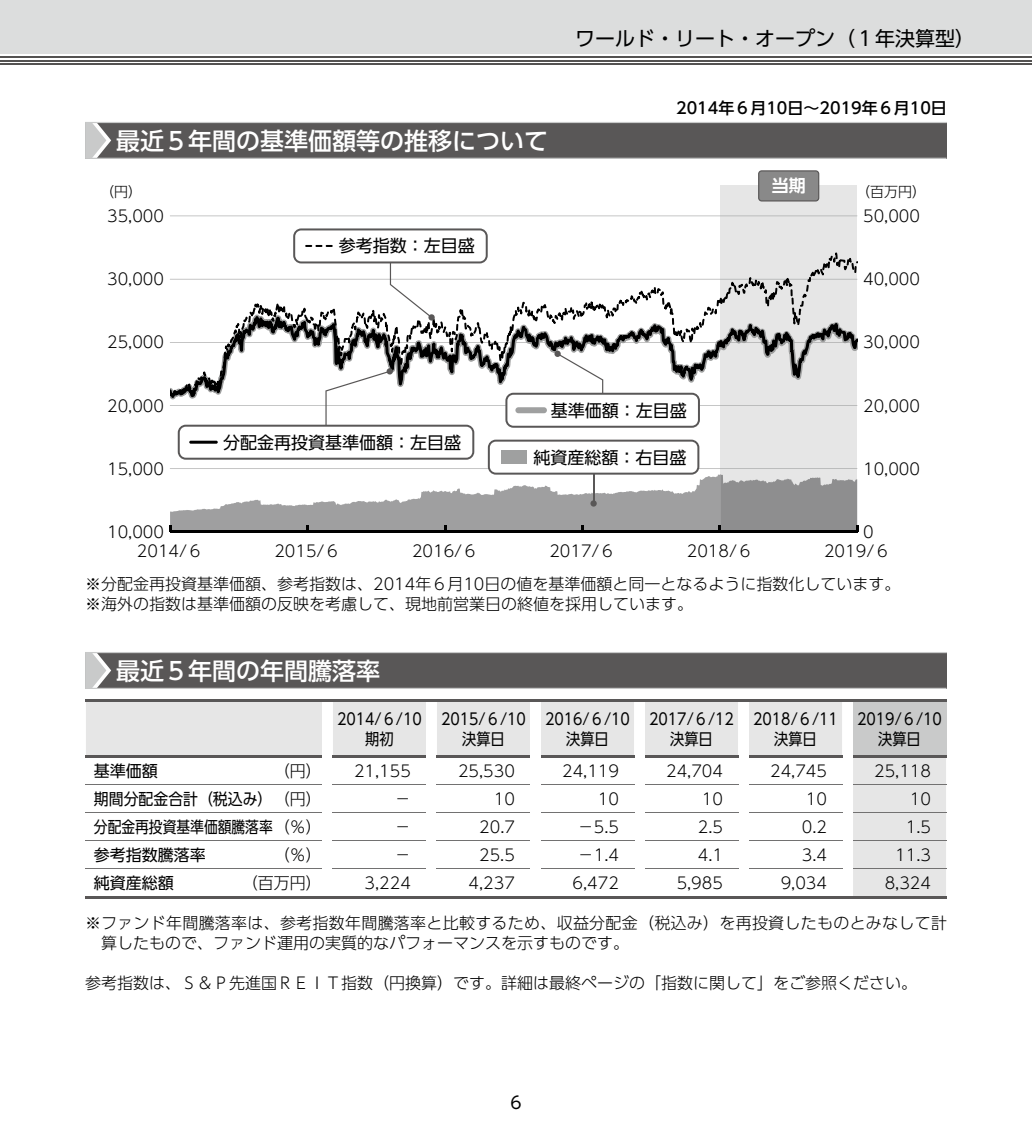
<style>
.page{position:relative;width:1032px;height:1134px;background:#fff}
.page>*{position:absolute;margin:0;border:0;box-sizing:border-box;transform-origin:0 0}
.t1{font:500 24px "UD Shin Go Pro";color:#fff}
.t2{font:20px "UD Shin Go Pro";color:#000}
.t3{font:17px "UD Shin Go Pro";color:#000}
.t4{font:700 17px "UD Shin Go Pro De";color:#fff}
.t5{font:300 16px/20px "UD Shin Go Pro";color:#000}
.t6{font:16px/20px "UD Shin Go Pro";color:#000;text-align:center;scale:.89 1}
.t7{font:500 16px "UD Shin Go Pro";color:#000}
.t8{font:16px "UD Shin Go Pro";color:#000}
.t9{font:16px "UD Shin Go Pro";color:#000;scale:.86 1}
.t10{font:16px "UD Shin Go Pro";color:#000;scale:.93 1}
.t11{font:300 14px "UD Shin Go Pro";color:#000}
.s1{font-weight:300}
</style>
<div class="page">
<div style="left:0;top:0;width:1032px;height:54px;background:#dcdddd"></div>
<hr style="left:0;top:63px;width:1032px;height:2px;background:#545251">
<hr style="left:0;top:60px;width:1032px;height:1px;background:#545251">
<hr style="left:0;top:56px;width:1032px;height:2px;background:#545251">
<div style="left:85px;top:122px;width:862px;height:36px;background:#595757"></div>
<hr style="left:85px;top:158px;width:861px;height:1px;background:#c9caca">
<hr style="left:85px;top:122px;width:862px;height:1px;background:#c9caca">
<svg style="left:85px;top:123px;width:26px;height:35px"></svg>
<div style="left:720px;top:186px;width:137px;height:346px;background:#e6e6e6"></div>
<svg style="left:758px;top:170px;width:61px;height:31px;background:#868686"></svg>
<svg style="left:170px;top:216px;width:687px;height:1px"></svg>
<svg style="left:170px;top:321px;width:687px;height:29px"></svg>
<hr style="left:170px;top:531px;width:687px;height:2px;background:#000">
<svg style="left:170px;top:228px;width:687px;height:93px"></svg>
<svg style="left:169px;top:350px;width:689px;height:182px"></svg>
<hr style="left:189px;top:441px;width:29px;height:3px;background:#000;border-radius:2px">
<div style="left:85px;top:652px;width:862px;height:36px;background:#595757"></div>
<hr style="left:85px;top:688px;width:861px;height:1px;background:#c9caca">
<hr style="left:85px;top:652px;width:862px;height:1px;background:#c9caca">
<svg style="left:85px;top:653px;width:26px;height:35px"></svg>
<svg style="left:86px;top:700px;width:860px;height:198px"></svg>
<hr style="left:853px;top:896px;width:93px;height:2px;background:#595757">
<hr style="left:645px;top:756px;width:93px;height:2px;background:#595757">
<p class="t2" style="left:575px;top:22px;width:401px">ワールド・リート・オープン（１年決算型）</p>
<h1 class="t1" style="left:116px;top:121px;width:433px">最近５年間の基準価額等の推移について</h1>
<p class="t7" style="left:676px;top:95px;width:272px">2014年６月10日～2019年６月10日</p>
<p class="t4" style="left:772px;top:172px;width:35px">当期</p>
<p class="t11" style="left:100px;top:181px;width:43px">（円）</p>
<p class="t11" style="left:856px;top:181px;width:71px">（百万円）</p>
<p class="t5" style="left:107px;top:205px;width:58px">35,000</p>
<p class="t5" style="left:863px;top:205px;width:58px">50,000</p>
<p class="t3" style="left:339px;top:232px;width:137px">参考指数：左目盛</p>
<p class="t5" style="left:107px;top:269px;width:58px">30,000</p>
<p class="t5" style="left:863px;top:269px;width:58px">40,000</p>
<p class="t5" style="left:107px;top:332px;width:58px">25,000</p>
<p class="t5" style="left:863px;top:332px;width:58px">30,000</p>
<p class="t5" style="left:107px;top:395px;width:58px">20,000</p>
<p class="t5" style="left:107px;top:458px;width:58px">15,000</p>
<p class="t3" style="left:223px;top:428px;width:240px">分配金再投資基準価額：左目盛</p>
<p class="t3" style="left:551px;top:396px;width:137px">基準価額：左目盛</p>
<p class="t3" style="left:533px;top:443px;width:154px">純資産総額：右目盛</p>
<p class="t5" style="left:863px;top:395px;width:58px">20,000</p>
<p class="t5" style="left:863px;top:458px;width:58px">10,000</p>
<p class="t5" style="left:107px;top:521px;width:58px">10,000</p>
<p class="t5" style="left:863px;top:521px;width:12px">0</p>
<p class="t5" style="left:137px;top:540px;width:68px">2014/６</p>
<p class="t5" style="left:274px;top:540px;width:68px">2015/６</p>
<p class="t5" style="left:412px;top:540px;width:68px">2016/６</p>
<p class="t5" style="left:549px;top:540px;width:68px">2017/６</p>
<p class="t5" style="left:687px;top:540px;width:68px">2018/６</p>
<p class="t5" style="left:824px;top:540px;width:68px">2019/６</p>
<p class="t5" style="left:85px;top:573px;width:817px">※分配金再投資基準価額、参考指数は、2014年６月10日の値を基準価額と同一となるように指数化しています。※海外の指数は基準価額の反映を考慮して、現地前営業日の終値を採用しています。</p>
<h1 class="t1" style="left:116px;top:651px;width:265px">最近５年間の年間騰落率</h1>
<p class="t6" style="left:337px;top:708px;width:97px">2014/６/10期初</p>
<p class="t6" style="left:441px;top:708px;width:97px">2015/６/10決算日</p>
<p class="t6" style="left:545px;top:708px;width:97px">2016/６/10決算日</p>
<p class="t6" style="left:649px;top:708px;width:97px">2017/６/12決算日</p>
<p class="t6" style="left:753px;top:708px;width:97px">2018/６/11決算日</p>
<p class="t6" style="left:857px;top:708px;width:97px">2019/６/10決算日</p>
<p class="t8" style="left:94px;top:758px;width:65px">基準価額</p>
<p class="t5" style="left:274px;top:761px;width:49px">（円）</p>
<p class="t5" style="left:354px;top:761px;width:58px">21,155</p>
<p class="t5" style="left:458px;top:761px;width:58px">25,530</p>
<p class="t5" style="left:562px;top:761px;width:58px">24,119</p>
<p class="t5" style="left:666px;top:761px;width:58px">24,704</p>
<p class="t5" style="left:770px;top:761px;width:58px">24,745</p>
<p class="t5" style="left:874px;top:761px;width:58px">25,118</p>
<p class="t10" style="left:94px;top:786px;width:247px">期間分配金合計（税込み）<span class="s1">（円）</span></p>
<p class="t5" style="left:395px;top:788px;width:17px">－</p>
<p class="t5" style="left:494px;top:788px;width:23px">10</p>
<p class="t5" style="left:598px;top:788px;width:23px">10</p>
<p class="t5" style="left:702px;top:788px;width:23px">10</p>
<p class="t5" style="left:806px;top:788px;width:23px">10</p>
<p class="t5" style="left:910px;top:788px;width:23px">10</p>
<p class="t9" style="left:94px;top:814px;width:267px">分配金再投資基準価額騰落率<span class="s1">（％）</span></p>
<p class="t5" style="left:395px;top:816px;width:17px">－</p>
<p class="t5" style="left:479px;top:816px;width:37px">20.7</p>
<p class="t5" style="left:578px;top:816px;width:43px">－5.5</p>
<p class="t5" style="left:698px;top:816px;width:27px">2.5</p>
<p class="t5" style="left:802px;top:816px;width:27px">0.2</p>
<p class="t5" style="left:906px;top:816px;width:27px">1.5</p>
<p class="t8" style="left:94px;top:842px;width:114px">参考指数騰落率</p>
<p class="t5" style="left:274px;top:844px;width:49px">（％）</p>
<p class="t5" style="left:395px;top:844px;width:17px">－</p>
<p class="t5" style="left:479px;top:844px;width:37px">25.5</p>
<p class="t5" style="left:578px;top:844px;width:43px">－1.4</p>
<p class="t5" style="left:698px;top:844px;width:27px">4.1</p>
<p class="t5" style="left:802px;top:844px;width:27px">3.4</p>
<p class="t5" style="left:895px;top:844px;width:37px">11.3</p>
<p class="t8" style="left:94px;top:870px;width:81px">純資産総額</p>
<p class="t5" style="left:242px;top:872px;width:81px">（百万円）</p>
<p class="t5" style="left:365px;top:872px;width:48px">3,224</p>
<p class="t5" style="left:469px;top:872px;width:48px">4,237</p>
<p class="t5" style="left:573px;top:872px;width:48px">6,472</p>
<p class="t5" style="left:677px;top:872px;width:48px">5,985</p>
<p class="t5" style="left:781px;top:872px;width:48px">9,034</p>
<p class="t5" style="left:885px;top:872px;width:48px">8,324</p>
<p class="t5" style="left:101px;top:912px;width:847px;text-indent:-16px">※ファンド年間騰落率は、参考指数年間騰落率と比較するため、収益分配金（税込み）を再投資したものとみなして計算したもので、ファンド運用の実質的なパフォーマンスを示すものです。</p>
<p class="t5" style="left:85px;top:972px;width:834px">参考指数は、Ｓ＆Ｐ先進国ＲＥＩＴ指数（円換算）です。詳細は最終ページの「指数に関して」をご参照ください。</p>
<p class="t3" style="left:510px;top:1089px;width:13px">6</p>
</div>
